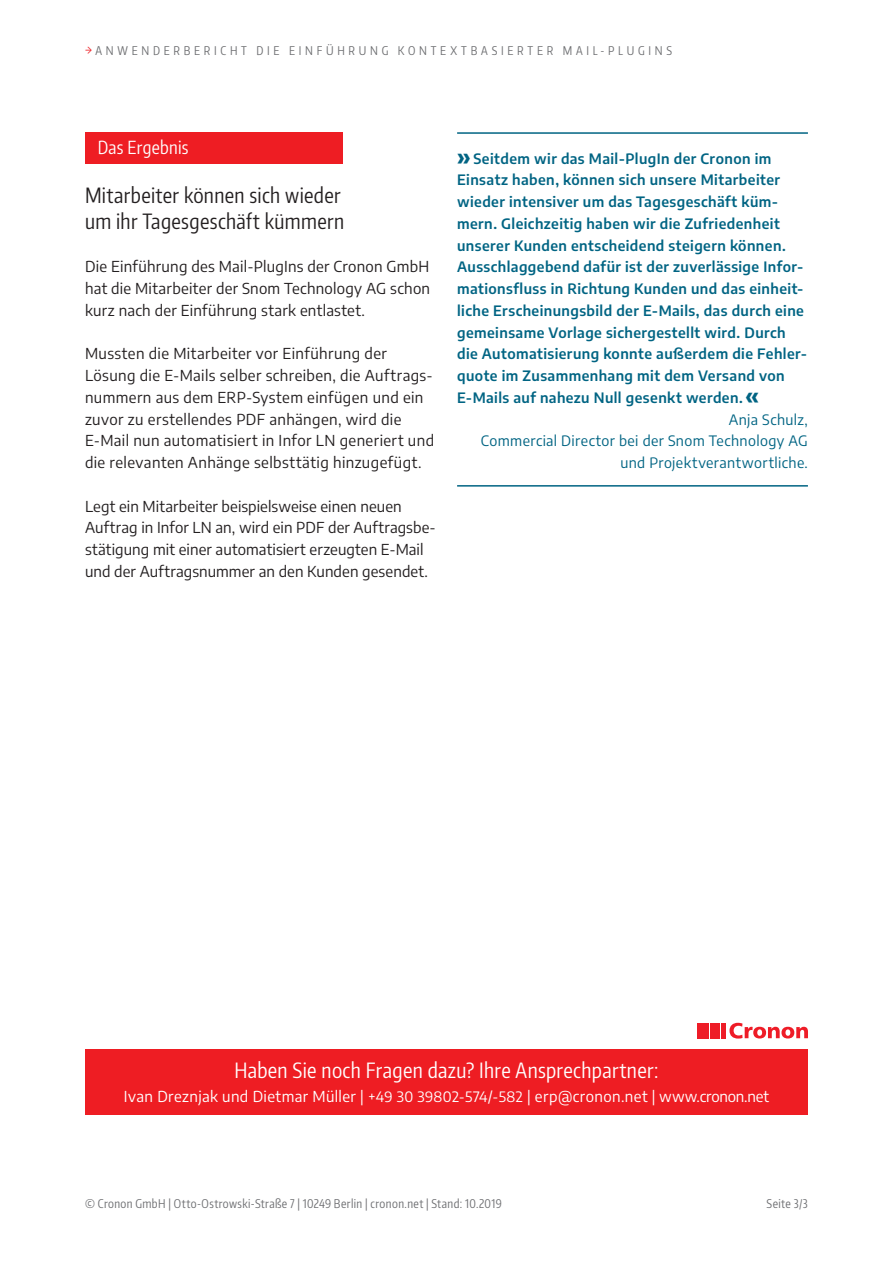
<style>
.page{position:relative;width:893px;height:1263px;background:#fff}
.page>*{position:absolute;margin:0;border:0;box-sizing:border-box;transform-origin:0 0}
.t1{font:21px/25.5px "Encode Sans Compressed";letter-spacing:.015em;color:#231f20}
.t2{font:21px "Encode Sans Compressed";letter-spacing:.015em;color:#fff}
.t3{font:18px "Encode Sans Compressed";letter-spacing:.015em;color:#fff}
.t4{font:15px/21.8px "Encode Sans";letter-spacing:.02em;color:#231f20}
.t5{font:15px "Encode Sans";letter-spacing:.025em;color:#fff}
.t6{font:600 14.25px "Encode Sans";letter-spacing:.03em;color:#006483}
.t7{font:14.25px "Encode Sans";letter-spacing:.03em;color:#006483}
.t8{font:12px "Encode Sans Compressed";letter-spacing:.05em;color:#6c6d70}
.t9{font:12px "Encode Sans Compressed";letter-spacing:.31em;color:#6c6d70}
.s1{color:#ee1d23}
.s2{font-weight:700;font-size:22.5px}
.s3{font-size:14.25px}
</style>
<div class="page">
<svg style="left:729px;top:1023px;width:79px;height:15px"></svg>
<div style="left:697px;top:1023px;width:11px;height:15px;background:#ee1c27"></div>
<hr style="left:710px;top:1023px;width:4px;height:15px;background:#ee1c27">
<hr style="left:716px;top:1023px;width:4px;height:15px;background:#ee1c27">
<hr style="left:722px;top:1023px;width:4px;height:15px;background:#ee1c27">
<div style="left:85px;top:1049px;width:723px;height:65px;background:#ee1d23"></div>
<div style="left:85px;top:132px;width:258px;height:32px;background:#ee1d23"></div>
<hr style="left:457px;top:132px;width:351px;height:2px;background:#006483">
<hr style="left:457px;top:485px;width:351px;height:2px;background:#006483">
<p class="t9" style="left:85px;top:43px;width:588px"><span class="s1">→</span>ANWENDERBERICHT DIE EINFÜHRUNG KONTEXTBASIERTER MAIL-PLUGINS</p>
<p class="t3" style="left:98px;top:135px;width:92px">Das Ergebnis</p>
<h1 class="t1" style="left:85px;top:182px;width:261px">Mitarbeiter können sich wieder um ihr Tagesgeschäft kümmern</h1>
<p class="t4" style="left:85px;top:255px;width:347px;text-align:justify">Die Einführung des Mail-PlugIns der Cronon GmbH hat die Mitarbeiter der Snom Technology AG schon kurz nach der Einführung stark entlastet.</p>
<p class="t4" style="left:85px;top:342px;width:351px">Mussten die Mitarbeiter vor Einführung der Lösung die E-Mails selber schreiben, die Auftrags&shy;nummern aus dem ERP-System einfügen und ein zuvor zu erstellendes PDF anhängen, wird die E-Mail nun automatisiert in Infor LN generiert und die relevanten Anhänge selbsttätig hinzugefügt.</p>
<p class="t4" style="left:85px;top:494px;width:352px">Legt ein Mitarbeiter beispielsweise einen neuen Auftrag in Infor LN an, wird ein PDF der Auftragsbe&shy;stätigung mit einer automatisiert erzeugten E-Mail und der Auftragsnummer an den Kunden gesendet.</p>
<p class="t6" style="left:457px;top:148px;width:316px"><span class="s2">»</span>Seitdem wir das Mail-PlugIn der Cronon im</p>
<p class="t6" style="left:457px;top:170px;width:324px">Einsatz haben, können sich unsere Mitarbeiter</p>
<p class="t6" style="left:457px;top:192px;width:323px">wieder intensiver um das Tagesgeschäft küm-</p>
<p class="t6" style="left:457px;top:214px;width:324px">mern. Gleichzeitig haben wir die Zufriedenheit</p>
<p class="t6" style="left:457px;top:235px;width:330px">unserer Kunden entscheidend steigern können.</p>
<p class="t6" style="left:457px;top:257px;width:348px">Ausschlaggebend dafür ist der zuverlässige Infor-</p>
<p class="t6" style="left:457px;top:279px;width:348px">mationsfluss in Richtung Kunden und das einheit-</p>
<p class="t6" style="left:457px;top:301px;width:348px">liche Erscheinungsbild der E-Mails, das durch eine</p>
<p class="t6" style="left:457px;top:322px;width:330px">gemeinsame Vorlage sichergestellt wird. Durch</p>
<p class="t6" style="left:457px;top:344px;width:351px">die Automatisierung konnte außerdem die Fehler-</p>
<p class="t6" style="left:457px;top:366px;width:329px">quote im Zusammenhang mit dem Versand von</p>
<p class="t6" style="left:457px;top:388px;width:303px">E-Mails auf nahezu Null gesenkt werden.<span class="s2">«</span></p>
<p class="t7" style="left:729px;top:409px;width:81px">Anja Schulz,</p>
<p class="t7" style="left:481px;top:431px;width:329px">Commercial Director bei der Snom Technology AG</p>
<p class="t7" style="left:620px;top:453px;width:189px">und Projektverantwortliche.</p>
<h1 class="t2" style="left:234px;top:1056px;width:426px">Haben Sie noch Fragen dazu? Ihre Ansprechpartner:</h1>
<p class="t5" style="left:124px;top:1086px;width:647px">Ivan Dreznjak und Dietmar Müller | <span class="s3">+49 30 39802-574/-582</span> | erp@cronon.net | www.cronon.net</p>
<p class="t8" style="left:85px;top:1195px;width:418px">© Cronon GmbH | Otto-Ostrowski-Straße 7 | 10249 Berlin | cronon.net | Stand: 10.2019</p>
<p class="t8" style="left:766px;top:1195px;width:43px">Seite 3/3</p>
</div>
